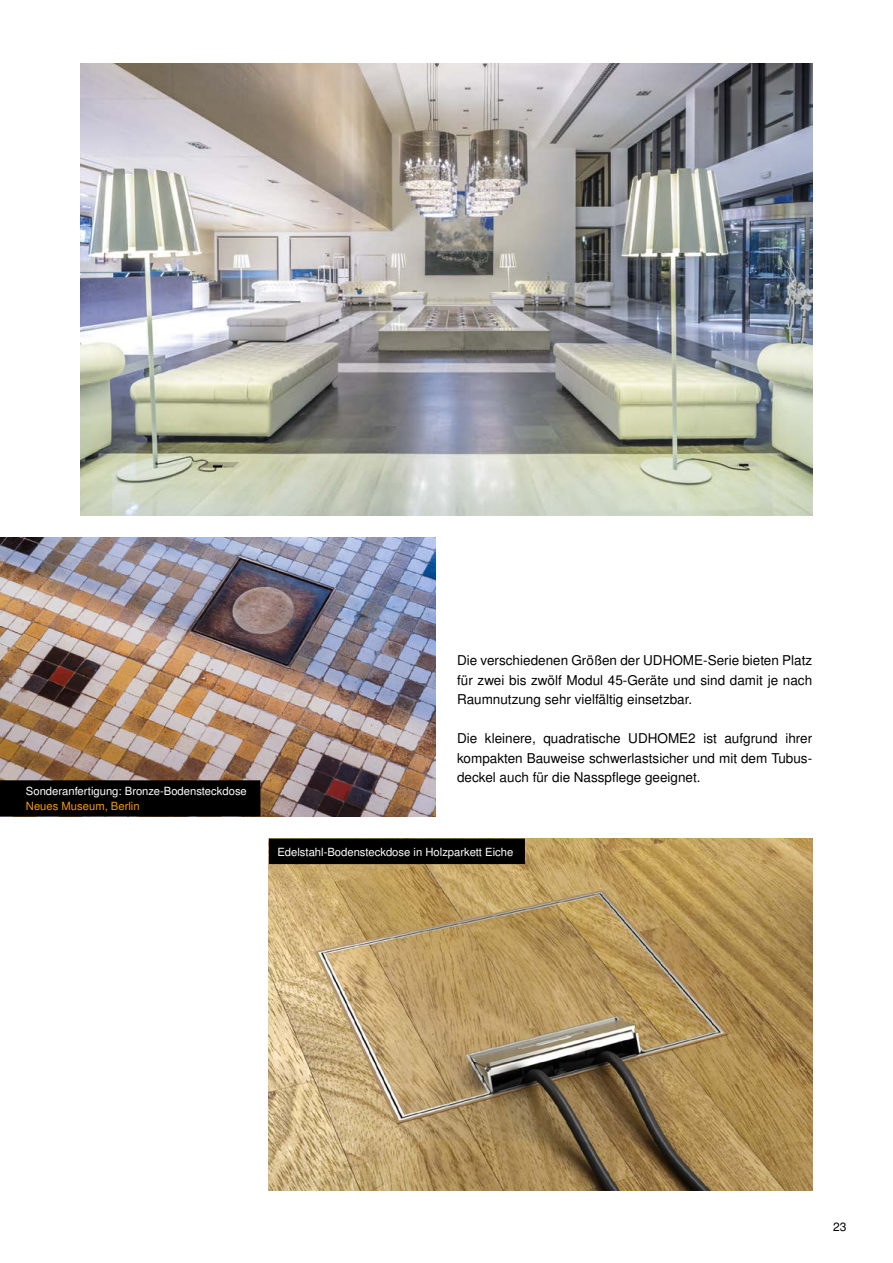
<style>
.page{position:relative;width:893px;height:1263px;background:#fff}
.page>*{position:absolute;margin:0;border:0;box-sizing:border-box;transform-origin:0 0}
.t1{font:13.5px/19.5px "Nimbus San LOT";color:#000;text-align:justify}
.t2{font:12px "Nimbus San LOT";color:#000}
.t3{font:11.25px "Nimbus San LOT";color:#fff}
.t4{font:11.25px "Nimbus San LOT";color:#f59c00}
</style>
<div class="page">
<img style="left:0;top:537px;width:435px;height:279px">
<div style="left:1px;top:781px;width:259px;height:35px;background:#000"></div>
<div style="left:0;top:780px;width:260px;height:36px;border:2px solid #000"></div>
<img style="left:81px;top:64px;width:731px;height:451px">
<img style="left:269px;top:839px;width:543px;height:352px">
<div style="left:270px;top:839px;width:254px;height:24px;background:#000"></div>
<div style="left:269px;top:838px;width:256px;height:26px;border:2px solid #000"></div>
<p class="t3" style="left:26px;top:784px;width:222px">Sonderanfertigung: Bronze-Bodensteckdose</p>
<p class="t4" style="left:26px;top:799px;width:115px">Neues Museum, Berlin</p>
<p class="t1" style="left:457px;top:651px;width:357px">Die verschiedenen Größen der UDHOME-Serie bieten Platz für zwei bis zwölf Modul 45-Geräte und sind damit je nach Raumnutzung sehr vielfältig einsetzbar.</p>
<p class="t1" style="left:457px;top:729px;width:357px">Die kleinere, quadratische UDHOME2 ist aufgrund ihrer kompakten Bauweise schwerlastsicher und mit dem Tubus&shy;deckel auch für die Nasspflege geeignet.</p>
<p class="t3" style="left:277px;top:845px;width:237px">Edelstahl-Bodensteckdose in Holzparkett Eiche</p>
<p class="t2" style="left:833px;top:1220px;width:15px">23</p>
</div>
